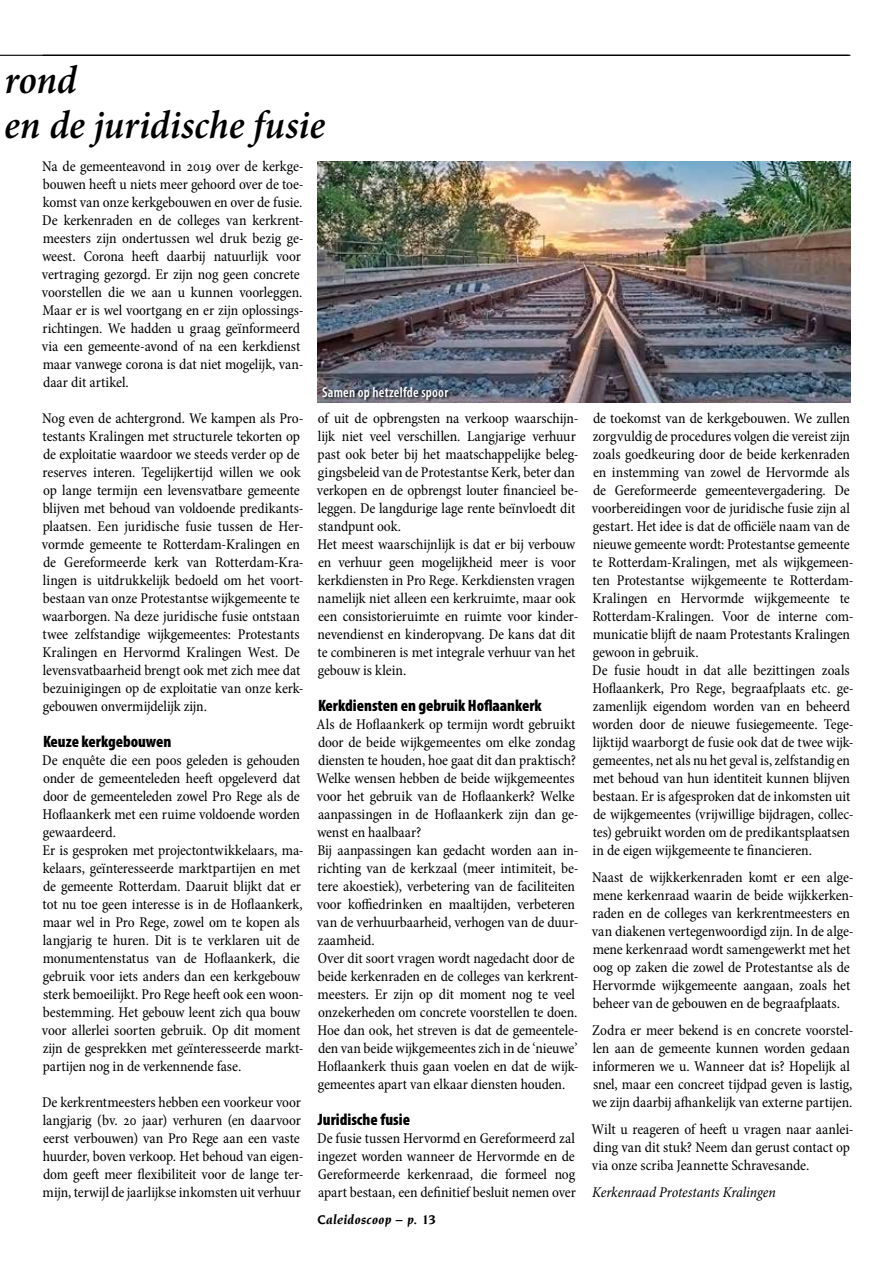
<style>
.page{position:relative;width:893px;height:1263px;background:#fff}
.page>*{position:absolute;margin:0;border:0;box-sizing:border-box;transform-origin:0 0}
.t1{font:italic 600 condensed 40.5px/45px "Minion Pro";color:#000}
.t2{font:900 condensed 16.5px "Myriad Pro";color:#000}
.t3{font:condensed 15px/18px "Minion Pro";letter-spacing:-.01em;color:#000}
.t4{font:italic condensed 15px "Minion Pro";letter-spacing:-.005em;color:#000}
.t5{font:600 condensed 14.25px "Myriad Pro";letter-spacing:.015em;color:#fff}
.t6{font:italic 700 13.5px "Novarese";letter-spacing:.025em;color:#000}
</style>
<div class="page">
<hr style="left:0;top:55px;width:849px;height:1px;background:#000">
<img style="left:317px;top:161px;width:533px;height:241px">
<div style="left:323px;top:387px;width:129px;height:16px;background:#000;opacity:.75"></div>
<hr style="left:43px;top:55px;width:807px;height:1px;background:#000">
<h1 class="t1" style="left:4px;top:58px;width:322px">rond<br>en de juridische fusie</h1>
<p class="t3" style="left:42px;top:157px;width:263px">Na de gemeenteavond in 2019 over de kerkge&shy;bouwen heeft u niets meer gehoord over de toe&shy;komst van onze kerkgebouwen en over de fusie.<br>De kerkenraden en de colleges van kerkrent&shy;meesters zijn ondertussen wel druk bezig ge&shy;weest. Corona heeft daarbij natuurlijk voor vertraging gezorgd. Er zijn nog geen concrete voorstellen die we aan u kunnen voorleggen.<br>Maar er is wel voortgang en er zijn oplossings&shy;richtingen. We hadden u graag geïnformeerd via een gemeente-avond of na een kerkdienst maar vanwege corona is dat niet mogelijk, van&shy;daar dit artikel.</p>
<p class="t3" style="left:42px;top:409px;width:263px">Nog even de achtergrond. We kampen als Pro&shy;testants Kralingen met structurele tekorten op de exploitatie waardoor we steeds verder op de reserves interen. Tegelijkertijd willen we ook op lange termijn een levensvatbare gemeente blijven met behoud van voldoende predikants&shy;plaatsen. Een juridische fusie tussen de Her&shy;vormde gemeente te Rotterdam-Kralingen en de Gereformeerde kerk van Rotterdam-Kra&shy;lingen is uitdrukkelijk bedoeld om het voort&shy;bestaan van onze Protestantse wijkgemeente te waarborgen. Na deze juridische fusie ontstaan twee zelfstandige wijkgemeentes: Protestants Kralingen en Hervormd Kralingen West. De levensvatbaarheid brengt ook met zich mee dat bezuinigingen op de exploitatie van onze kerk&shy;gebouwen onvermijdelijk zijn.</p>
<p class="t2" style="left:43px;top:731px;width:130px">Keuze kerkgebouwen</p>
<p class="t3" style="left:42px;top:751px;width:263px">De enquête die een poos geleden is gehouden onder de gemeenteleden heeft opgeleverd dat door de gemeenteleden zowel Pro Rege als de Hoflaankerk met een ruime voldoende worden gewaardeerd.<br>Er is gesproken met projectontwikkelaars, ma&shy;kelaars, geïnteresseerde marktpartijen en met de gemeente Rotterdam. Daaruit blijkt dat er tot nu toe geen interesse is in de Hoflaankerk, maar wel in Pro Rege, zowel om te kopen als langjarig te huren. Dit is te verklaren uit de monumentenstatus van de Hoflaankerk, die gebruik voor iets anders dan een kerkgebouw sterk bemoeilijkt. Pro Rege heeft ook een woon&shy;bestemming. Het gebouw leent zich qua bouw voor allerlei soorten gebruik. Op dit moment zijn de gesprekken met geïnteresseerde markt&shy;partijen nog in de verkennende fase.</p>
<p class="t3" style="left:42px;top:1093px;width:263px">De kerkrentmeesters hebben een voorkeur voor langjarig (bv. 20 jaar) verhuren (en daarvoor eerst verbouwen) van Pro Rege aan een vaste huurder, boven verkoop. Het behoud van eigen&shy;dom geeft meer flexibiliteit voor de lange ter&shy;mijn, terwijl de jaarlijkse inkomsten uit verhuur</p>
<p class="t5" style="left:322px;top:383px;width:128px">Samen op hetzelfde spoor</p>
<p class="t3" style="left:317px;top:409px;width:263px">of uit de opbrengsten na verkoop waarschijn&shy;lijk niet veel verschillen. Langjarige verhuur past ook beter bij het maatschappelijke beleg&shy;gingsbeleid van de Protestantse Kerk, beter dan verkopen en de opbrengst louter financieel be&shy;leggen. De langdurige lage rente beïnvloedt dit standpunt ook.<br>Het meest waarschijnlijk is dat er bij verbouw en verhuur geen mogelijkheid meer is voor kerkdiensten in Pro Rege. Kerkdiensten vragen namelijk niet alleen een kerkruimte, maar ook een consistorieruimte en ruimte voor kinder&shy;nevendienst en kinderopvang. De kans dat dit te combineren is met integrale verhuur van het gebouw is klein.</p>
<p class="t2" style="left:318px;top:695px;width:225px">Kerkdiensten en gebruik Hoflaankerk</p>
<p class="t3" style="left:316px;top:715px;width:264px">Als de Hoflaankerk op termijn wordt gebruikt door de beide wijkgemeentes om elke zondag diensten te houden, hoe gaat dit dan praktisch?<br>Welke wensen hebben de beide wijkgemeentes voor het gebruik van de Hoflaankerk? Welke aanpassingen in de Hoflaankerk zijn dan ge&shy;wenst en haalbaar?<br>Bij aanpassingen kan gedacht worden aan in&shy;richting van de kerkzaal (meer intimiteit, be&shy;tere akoestiek), verbetering van de faciliteiten voor koffiedrinken en maaltijden, verbeteren van de verhuurbaarheid, verhogen van de duur&shy;zaamheid.<br>Over dit soort vragen wordt nagedacht door de beide kerkenraden en de colleges van kerkrent&shy;meesters. Er zijn op dit moment nog te veel onzekerheden om concrete voorstellen te doen.<br>Hoe dan ook, het streven is dat de gemeentele&shy;den van beide wijkgemeentes zich in de ‘nieuwe’ Hoflaankerk thuis gaan voelen en dat de wijk&shy;gemeentes apart van elkaar diensten houden.</p>
<p class="t2" style="left:318px;top:1109px;width:94px">Juridische fusie</p>
<p class="t3" style="left:317px;top:1129px;width:260px;text-align:justify">De fusie tussen Hervormd en Gereformeerd zal ingezet worden wanneer de Hervormde en de Gereformeerde kerkenraad, die formeel nog apart bestaan, een definitief besluit nemen over</p>
<p class="t6" style="left:317px;top:1212px;width:120px">Caleidoscoop – p. 13</p>
<p class="t3" style="left:592px;top:409px;width:263px">de toekomst van de kerkgebouwen. We zullen zorgvuldig de procedures volgen die vereist zijn zoals goedkeuring door de beide kerkenraden en instemming van zowel de Hervormde als de Gereformeerde gemeentevergadering. De voorbereidingen voor de juridische fusie zijn al gestart. Het idee is dat de officiële naam van de nieuwe gemeente wordt: Protestantse gemeente te Rotterdam-Kralingen, met als wijkgemeen&shy;ten Protestantse wijkgemeente te Rotterdam-Kralingen en Hervormde wijkgemeente te Rotterdam-Kralingen. Voor de interne com&shy;municatie blijft de naam Protestants Kralingen gewoon in gebruik.<br>De fusie houdt in dat alle bezittingen zoals Hoflaankerk, Pro Rege, begraafplaats etc. ge&shy;zamenlijk eigendom worden van en beheerd worden door de nieuwe fusiegemeente. Tege&shy;lijktijd waarborgt de fusie ook dat de twee wijk&shy;gemeentes, net als nu het geval is, zelfstandig en met behoud van hun identiteit kunnen blijven bestaan. Er is afgesproken dat de inkomsten uit de wijkgemeentes (vrijwillige bijdragen, collec&shy;tes) gebruikt worden om de predikantsplaatsen in de eigen wijkgemeente te financieren.</p>
<p class="t3" style="left:592px;top:868px;width:263px">Naast de wijkkerkenraden komt er een alge&shy;mene kerkenraad waarin de beide wijkkerken&shy;raden en de colleges van kerkrentmeesters en van diakenen vertegenwoordigd zijn. In de alge&shy;mene kerkenraad wordt samengewerkt met het oog op zaken die zowel de Protestantse als de Hervormde wijkgemeente aangaan, zoals het beheer van de gebouwen en de begraafplaats.</p>
<p class="t3" style="left:592px;top:1021px;width:263px">Zodra er meer bekend is en concrete voorstel&shy;len aan de gemeente kunnen worden gedaan informeren we u. Wanneer dat is? Hopelijk al snel, maar een concreet tijdpad geven is lastig, we zijn daarbij afhankelijk van externe partijen.</p>
<p class="t3" style="left:591px;top:1120px;width:264px">Wilt u reageren of heeft u vragen naar aanlei&shy;ding van dit stuk? Neem dan gerust contact op via onze scriba Jeannette Schravesande.</p>
<p class="t4" style="left:592px;top:1182px;width:185px">Kerkenraad Protestants Kralingen</p>
</div>
